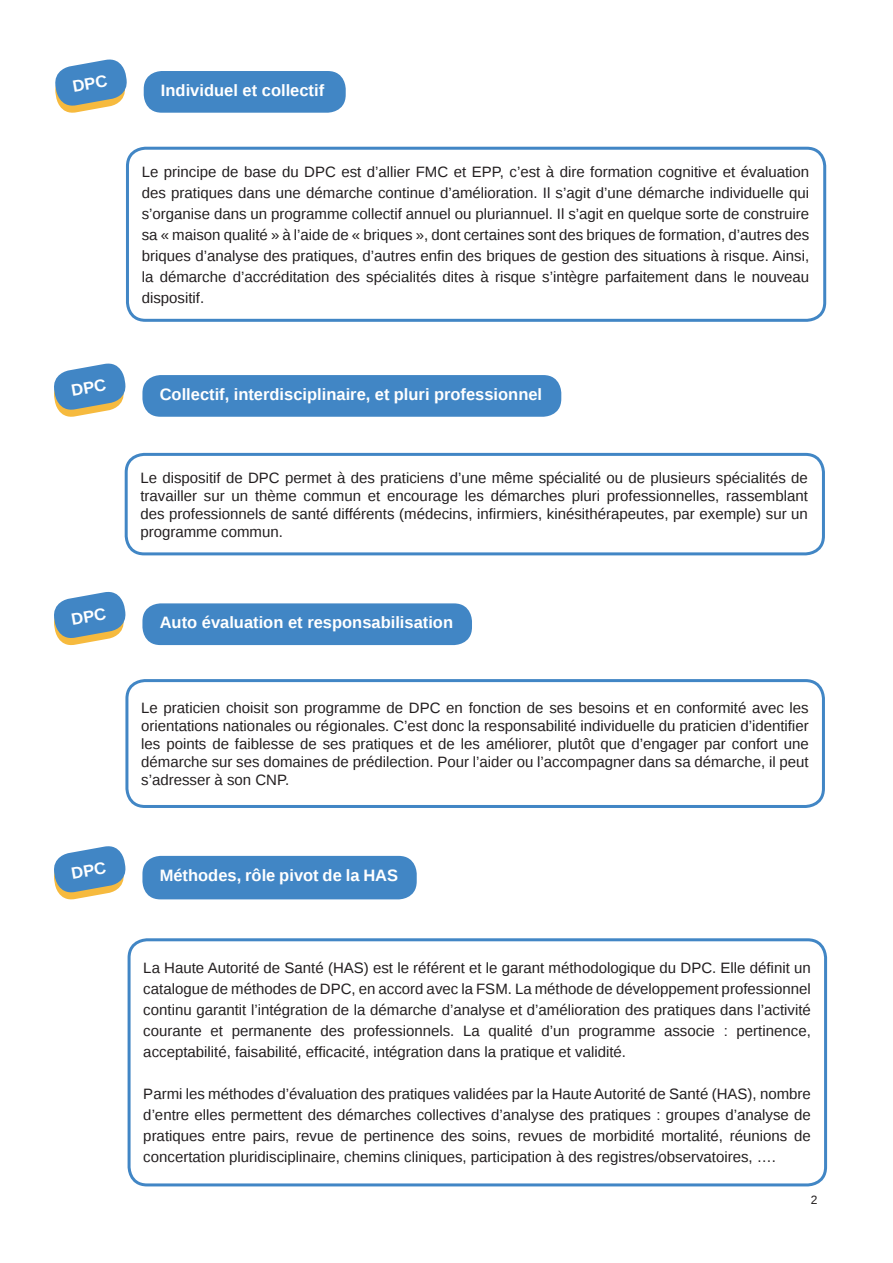
<style>
.page{position:relative;width:893px;height:1263px;background:#fff}
.page>*{position:absolute;margin:0;border:0;box-sizing:border-box;transform-origin:0 0}
.t1{font:700 16.5px "Liberation Sans";color:#fff}
.t2{font:15px/21px "Liberation Sans";color:#231f20;text-align:justify}
.t3{font:12px "Liberation Sans";color:#231f20}
</style>
<div class="page">
<div style="left:125px;top:679px;width:700px;height:129px;border:3px solid #4186c5;border-radius:18px"></div>
<div style="left:128px;top:938px;width:699px;height:248px;border:3px solid #4186c5;border-radius:18px"></div>
<div style="left:142px;top:856px;width:275px;height:43px;background:#4186c5;border-radius:18px"></div>
<div style="left:142px;top:603px;width:330px;height:42px;background:#4186c5;border-radius:18px"></div>
<div style="left:126px;top:147px;width:700px;height:175px;border:3px solid #4186c5;border-radius:18px"></div>
<div style="left:125px;top:453px;width:700px;height:102px;border:3px solid #4186c5;border-radius:18px"></div>
<div style="left:142px;top:375px;width:419px;height:42px;background:#4186c5;border-radius:18px"></div>
<div style="left:144px;top:71px;width:202px;height:42px;background:#4186c5;border-radius:18px"></div>
<svg style="left:54px;top:591px;width:72px;height:55px"></svg>
<svg style="left:54px;top:846px;width:72px;height:54px"></svg>
<svg style="left:55px;top:59px;width:72px;height:54px"></svg>
<svg style="left:54px;top:363px;width:72px;height:54px"></svg>
<p class="t1" style="left:161px;top:79px;width:165px">Individuel et collectif</p>
<p class="t2" style="left:142px;top:162px;width:669px">Le principe de base du DPC est d’allier FMC et EPP, c’est à dire formation cognitive et évaluation des pratiques dans une démarche continue d’amélioration. Il s’agit d’une démarche individuelle qui s’organise dans un programme collectif annuel ou pluriannuel. Il s’agit en quelque sorte de construire sa « maison qualité » à l’aide de « briques », dont certaines sont des briques de formation, d’autres des briques d’analyse des pratiques, d’autres enfin des briques de gestion des situations à risque. Ainsi, la démarche d’accréditation des spécialités dites à risque s’intègre parfaitement dans le nouveau dispositif.</p>
<p class="t1" style="left:160px;top:383px;width:384px">Collectif, interdisciplinaire, et pluri professionnel</p>
<p class="t2" style="left:140px;top:469px;width:669px;line-height:18px">Le dispositif de DPC permet à des praticiens d’une même spécialité ou de plusieurs spécialités de travailler sur un thème commun et encourage les démarches pluri professionnelles, rassemblant des professionnels de santé différents (médecins, infirmiers, kinésithérapeutes, par exemple) sur un programme commun.</p>
<p class="t1" style="left:160px;top:611px;width:295px">Auto évaluation et responsabilisation</p>
<p class="t2" style="left:141px;top:699px;width:669px;line-height:18px">Le praticien choisit son programme de DPC en fonction de ses besoins et en conformité avec les orientations nationales ou régionales. C’est donc la responsabilité individuelle du praticien d’identifier les points de faiblesse de ses pratiques et de les améliorer, plutôt que d’engager par confort une démarche sur ses domaines de prédilection. Pour l’aider ou l’accompagner dans sa démarche, il peut s’adresser à son CNP.</p>
<p class="t1" style="left:160px;top:864px;width:240px">Méthodes, rôle pivot de la HAS</p>
<p class="t2" style="left:143px;top:958px;width:669px">La Haute Autorité de Santé (HAS) est le référent et le garant méthodologique du DPC. Elle définit un catalogue de méthodes de DPC, en accord avec la FSM. La méthode de développement professionnel continu garantit l’intégration de la démarche d’analyse et d’amélioration des pratiques dans l’activité courante et permanente des professionnels. La qualité d’un programme associe : pertinence, acceptabilité, faisabilité, efficacité, intégration dans la pratique et validité.</p>
<p class="t2" style="left:143px;top:1084px;width:669px">Parmi les méthodes d’évaluation des pratiques validées par la Haute Autorité de Santé (HAS), nombre d’entre elles permettent des démarches collectives d’analyse des pratiques : groupes d’analyse de pratiques entre pairs, revue de pertinence des soins, revues de morbidité mortalité, réunions de concertation pluridisciplinaire, chemins cliniques, participation à des registres/observatoires, ….</p>
<p class="t3" style="left:811px;top:1192px;width:8px">2</p>
</div>
